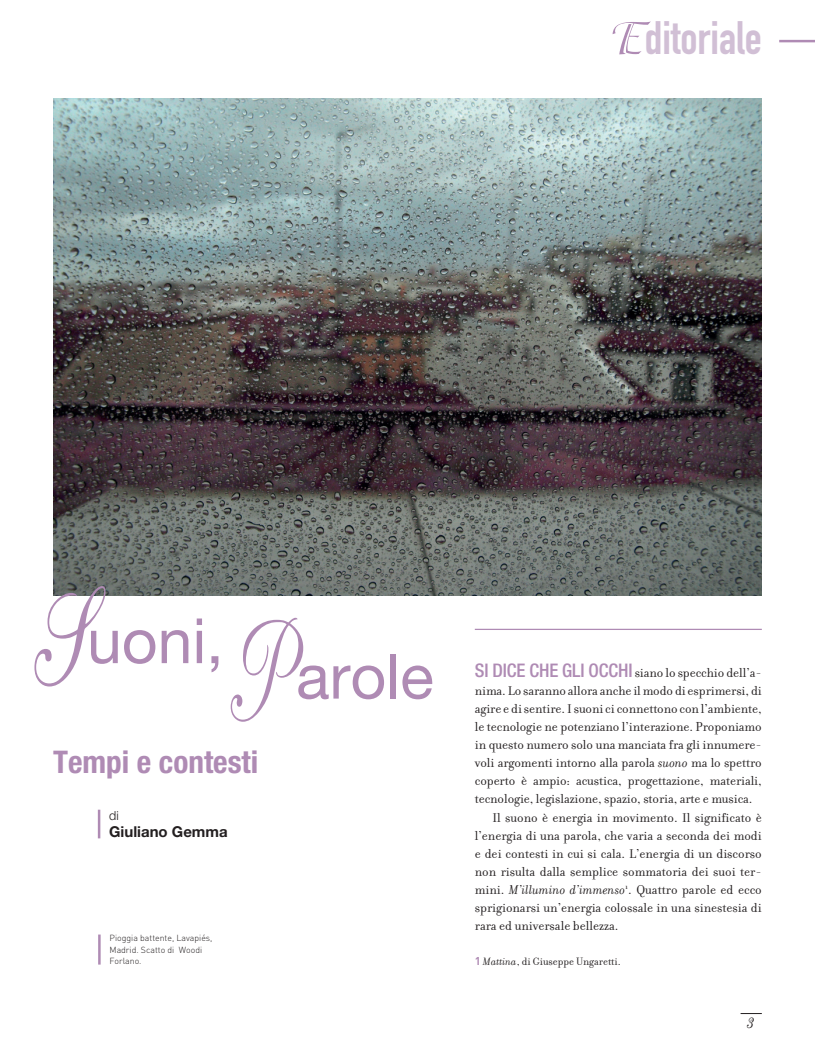
<style>
.page{position:relative;width:815px;height:1063px;background:#fff}
.page>*{position:absolute;margin:0;border:0;box-sizing:border-box;transform-origin:0 0}
.t1{font:153px "CAC Champagne";color:#af8bb4;scale:.67 1}
.t2{font:62.5px "Helvetica Neue LT Std";color:#af8bb4}
.t3{font:46.25px "DIN Engschrift";color:#d1bfd5}
.t4{font:700 condensed 31.25px "Helvetica Neue LT Std";color:#af8bb4}
.t5{font:700 15px "Helvetica Neue LT Std";color:#231f20}
.t6{font:italic 300 condensed 15px "Century Std";color:#231f20}
.t7{font:13.75px "Filosofia";letter-spacing:-.005em;color:#231f20}
.t8{font:300 12.5px "Helvetica Neue LT Std";color:#231f20}
.t9{font:11.25px "Filosofia";color:#231f20}
.t10{font:300 8.75px/11.9px "DIN";color:#231f20}
.s1{font-family:"Adorable";font-size:51.38px;color:#af8bb4}
.s2{font-family:"Helvetica Neue LT Std";font-weight:500;font-stretch:condensed;font-size:18.75px;color:#af8bb4}
.s3{font-style:italic}
.s4{font-family:"DIN";font-weight:700;color:#af8bb4}
</style>
<div class="page">
<hr style="left:779px;top:40px;width:36px;height:2px;background:#af8bb4">
<svg style="left:741px;top:1013px;width:21px;height:1px"></svg>
<hr style="left:98px;top:935px;width:3px;height:30px;background:#af8bb4">
<hr style="left:98px;top:810px;width:2px;height:28px;background:#af8bb4">
<img style="left:53px;top:98px;width:709px;height:497px">
<hr style="left:475px;top:629px;width:287px;height:1px;background:#af8bb4">
<h3 class="t3" style="left:609px;top:11px;width:154px"><span class="s1">e</span>ditoriale</h3>
<h1 class="t1" style="left:33px;top:560px;width:83px">S</h1>
<h2 class="t2" style="left:87px;top:604px;width:138px">uoni,</h2>
<h1 class="t1" style="left:230px;top:596px;width:100px">P</h1>
<h2 class="t2" style="left:296px;top:639px;width:139px">arole</h2>
<h3 class="t4" style="left:53px;top:743px;width:207px">Tempi e contesti</h3>
<p class="t8" style="left:109px;top:807px;width:11px">di</p>
<p class="t5" style="left:109px;top:822px;width:120px">Giuliano Gemma</p>
<p class="t10" style="left:110px;top:932px;width:105px">Pioggia battente, Lavapiés,<br>Madrid. Scatto di Woodi<br>Forlano.</p>
<p class="t7" style="left:475px;top:665px;width:288px"><span class="s2">SI DICE CHE GLI OCCHI</span> siano lo specchio dell’a-</p>
<p class="t7" style="left:475px;top:683px;width:288px">nima. Lo saranno allora anche il modo di esprimersi, di</p>
<p class="t7" style="left:475px;top:701px;width:288px">agire e di sentire. I suoni ci connettono con l’ambiente,</p>
<p class="t7" style="left:475px;top:719px;width:288px">le tecnologie ne potenziano l’interazione. Proponiamo</p>
<p class="t7" style="left:475px;top:737px;width:288px">in questo numero solo una manciata fra gli innumere-</p>
<p class="t7" style="left:475px;top:755px;width:288px">voli argomenti intorno alla parola <span class="s3">suono</span> ma lo spettro</p>
<p class="t7" style="left:475px;top:773px;width:288px">coperto è ampio: acustica, progettazione, materiali,</p>
<p class="t7" style="left:475px;top:792px;width:279px">tecnologie, legislazione, spazio, storia, arte e musica.</p>
<p class="t7" style="left:493px;top:810px;width:271px">Il suono è energia in movimento. Il significato è</p>
<p class="t7" style="left:475px;top:828px;width:289px">l’energia di una parola, che varia a seconda dei modi</p>
<p class="t7" style="left:475px;top:846px;width:288px">e dei contesti in cui si cala. L’energia di un discorso</p>
<p class="t7" style="left:475px;top:864px;width:289px">non risulta dalla semplice sommatoria dei suoi ter-</p>
<p class="t7" style="left:475px;top:882px;width:288px">mini. <span class="s3">M’illumino d’immenso</span><sup>1</sup>. Quattro parole ed ecco</p>
<p class="t7" style="left:475px;top:900px;width:289px">sprigionarsi un’energia colossale in una sinestesia di</p>
<p class="t7" style="left:475px;top:918px;width:145px">rara ed universale bellezza.</p>
<p class="t9" style="left:475px;top:955px;width:148px"><span class="s4">1</span> <span class="s3">Mattina</span>, di Giuseppe Ungaretti.</p>
<p class="t6" style="left:748px;top:1014px;width:8px">3</p>
</div>
